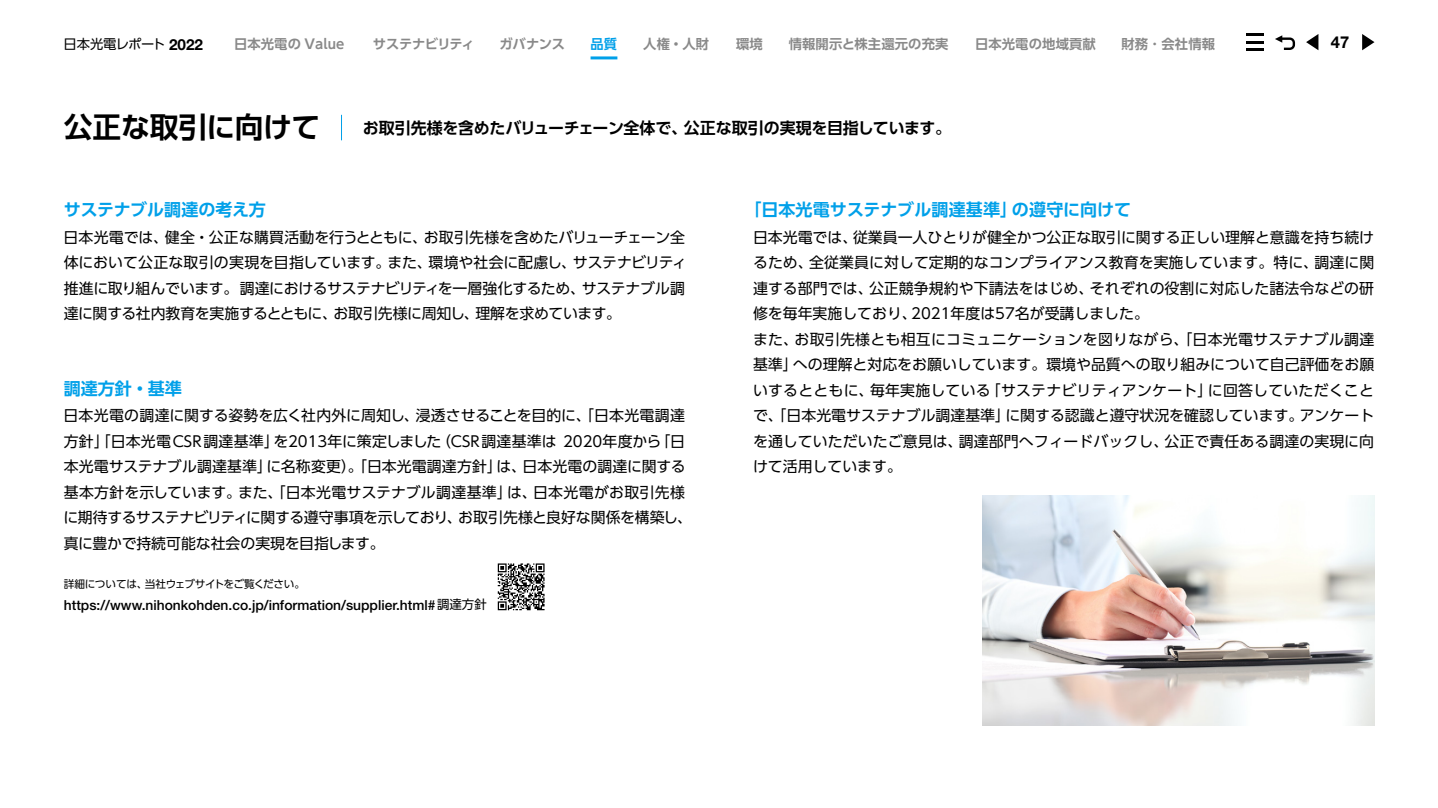
<style>
.page{position:relative;width:1438px;height:808px;background:#fff}
.page>*{position:absolute;margin:0;border:0;box-sizing:border-box;transform-origin:0 0}
.t1{font:700 28.65px "UD Shin Go Pr 6 N De";letter-spacing:-.005em;color:#000}
.t2{font:700 16.95px "UD Shin Go Pr 6 N De";color:#00a0e9}
.t3{font:700 16.5px "Helvetica Neue LT Pro";color:#000}
.t4{font:700 15.9px "UD Shin Go Pr 6 N De";letter-spacing:-.01em;color:#000}
.本文R14Q24H{font:14.85px/25.5px "UD Shin Go Pr 6 N";color:#000;text-align:justify}
.t5{font:500 13.8px "Helvetica Neue LT Pro";color:#000}
.t6{font:700 13.35px "UD Shin Go Pr 6 N De";letter-spacing:.01em;color:#898989}
.t7{font:13.35px "UD Shin Go Pr 6 N";letter-spacing:-.015em;color:#000}
.t8{font:700 13.35px "UD Shin Go Pr 6 N De";letter-spacing:-.035em;color:#898989}
.t9{font:700 13.35px "UD Shin Go Pr 6 N De";color:#00a0e9}
.キャプション10Q15H{font:10.65px "UD Shin Go Pr 6 N";letter-spacing:-.035em;color:#000}
.s1{font-family:"Helvetica Neue LT Pro";font-weight:700;font-size:15.3px}
.s2{font-family:"UD Shin Go Pr 6 N";font-weight:400;font-size:12.45px}
</style>
<div class="page">
<svg style="left:341px;top:115px;width:1px;height:25px"></svg>
<img style="left:982px;top:495px;width:391px;height:230px">
<svg style="left:497px;top:563px;width:47px;height:47px"></svg>
<svg style="left:1275px;top:35px;width:20px;height:15px"></svg>
<svg style="left:1306px;top:34px;width:12px;height:16px"></svg>
<svg style="left:1362px;top:34px;width:12px;height:16px"></svg>
<hr style="left:1246px;top:33px;width:17px;height:3px;background:#000">
<hr style="left:1246px;top:48px;width:17px;height:3px;background:#000">
<svg style="left:1246px;top:41px;width:17px;height:2px"></svg>
<hr style="left:590px;top:56px;width:27px;height:3px;background:#00a0e9">
<p class="t7" style="left:64px;top:34px;width:141px">日本光電レポート <span class="s1">2022</span></p>
<p class="t6" style="left:234px;top:34px;width:112px">日本光電の Value</p>
<p class="t8" style="left:372px;top:34px;width:103px">サステナビリティ</p>
<p class="t6" style="left:499px;top:34px;width:67px">ガバナンス</p>
<p class="t9" style="left:590px;top:33px;width:28px">品質</p>
<p class="t6" style="left:643px;top:34px;width:67px">人権・人財</p>
<p class="t6" style="left:736px;top:34px;width:28px">環境</p>
<p class="t6" style="left:788px;top:34px;width:161px">情報開示と株主還元の充実</p>
<p class="t6" style="left:975px;top:34px;width:122px">日本光電の地域貢献</p>
<p class="t6" style="left:1121px;top:34px;width:95px">財務･会社情報</p>
<p class="t3" style="left:1330px;top:32px;width:20px">47</p>
<p class="t1" style="left:64px;top:104px;width:258px">公正な取引に向けて</p>
<p class="t4" style="left:363px;top:115px;width:589px">お取引先様を含めたバリューチェーン全体で、公正な取引の実現を目指しています。</p>
<p class="t2" style="left:64px;top:196px;width:203px">サステナブル調達の考え方</p>
<p class="本文R14Q24H" style="left:64px;top:224px;width:624px">日本光電では、健全・公正な購買活動を行うとともに、お取引先様を含めたバリューチェーン全体において公正な取引の実現を目指しています。また、環境や社会に配慮し、サステナビリティ推進に取り組んでいます。調達におけるサステナビリティを一層強化するため、サステナブル調達に関する社内教育を実施するとともに、お取引先様に周知し、理解を求めています。</p>
<p class="t2" style="left:64px;top:374px;width:120px">調達方針・基準</p>
<p class="本文R14Q24H" style="left:63px;top:402px;width:630px;text-align:left">日本光電の調達に関する姿勢を広く社内外に周知し、浸透させることを目的に、「日本光電調達方針」「日本光電CSR調達基準」を2013年に策定しました（CSR調達基準は 2020年度から「日本光電サステナブル調達基準」に名称変更）。「日本光電調達方針」は、日本光電の調達に関する基本方針を示しています。また、「日本光電サステナブル調達基準」は、日本光電がお取引先様に期待するサステナビリティに関する遵守事項を示しており、お取引先様と良好な関係を構築し、真に豊かで持続可能な社会の実現を目指します。</p>
<p class="キャプション10Q15H" style="left:64px;top:575px;width:243px">詳細については、当社ウェブサイトをご覧ください。</p>
<p class="t5" style="left:64px;top:597px;width:424px">https://www.nihonkohden.co.jp/information/supplier.html#<span class="s2">調達方針</span></p>
<p class="t2" style="left:744px;top:196px;width:388px">「日本光電サステナブル調達基準」の遵守に向けて</p>
<p class="本文R14Q24H" style="left:753px;top:224px;width:622px">日本光電では、従業員一人ひとりが健全かつ公正な取引に関する正しい理解と意識を持ち続けるため、全従業員に対して定期的なコンプライアンス教育を実施しています。特に、調達に関連する部門では、公正競争規約や下請法をはじめ、それぞれの役割に対応した諸法令などの研修を毎年実施しており、2021年度は57名が受講しました。</p>
<p class="本文R14Q24H" style="left:753px;top:326px;width:622px">また、お取引先様とも相互にコミュニケーションを図りながら、「日本光電サステナブル調達基準」への理解と対応をお願いしています。環境や品質への取り組みについて自己評価をお願いするとともに、毎年実施している「サステナビリティアンケート」に回答していただくことで、「日本光電サステナブル調達基準」に関する認識と遵守状況を確認しています。アンケートを通していただいたご意見は、調達部門へフィードバックし、公正で責任ある調達の実現に向けて活用しています。</p>
</div>
